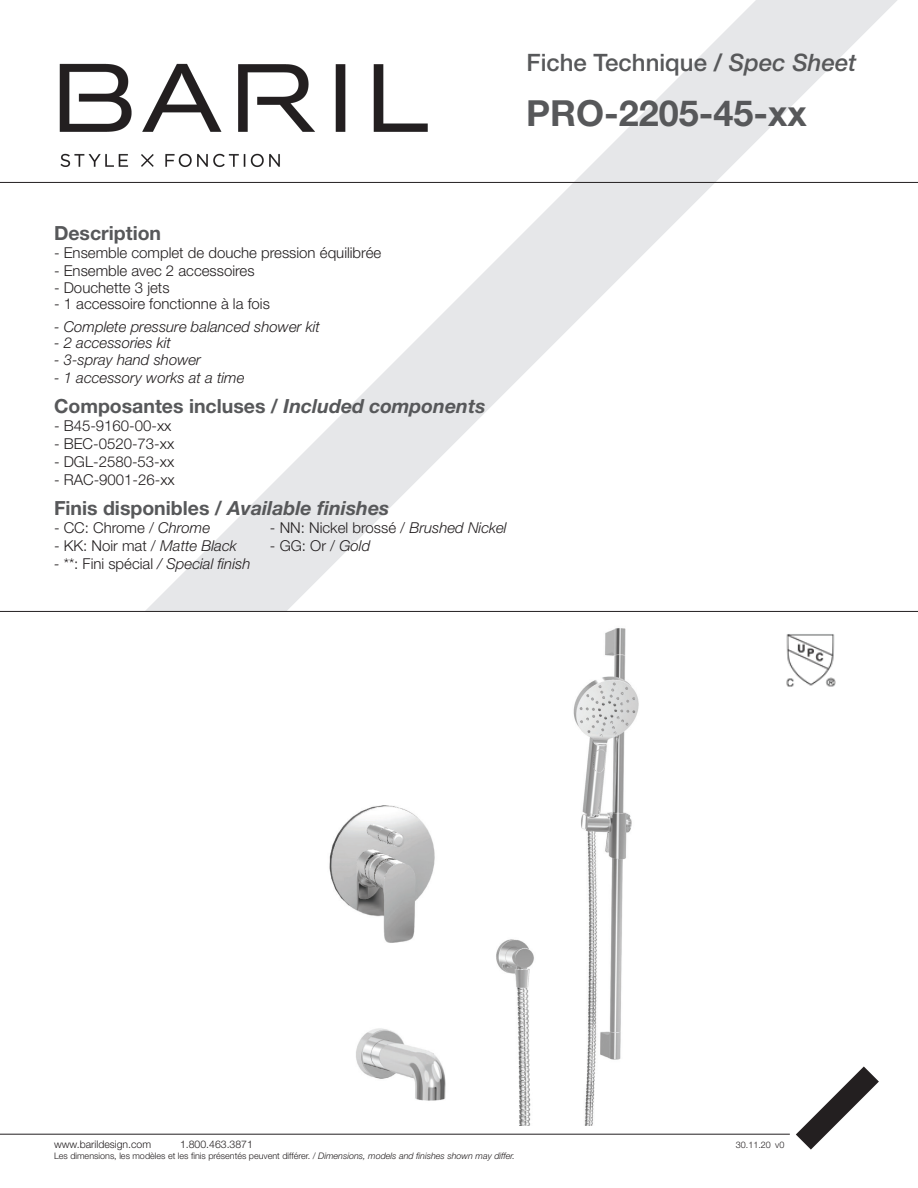
<style>
.page{position:relative;width:918px;height:1188px;background:#fff}
.page>*{position:absolute;margin:0;border:0;box-sizing:border-box;transform-origin:0 0}
.t1{font:700 36px "Helvetica Neue LT Std";color:#57585a}
.t2{font:500 24px "Helvetica Neue LT Std";color:#57585a}
.t3{font:700 19.5px "Helvetica Neue LT Std";color:#57585a}
.t4{font:300 15px "Helvetica Neue LT Std";color:#231f20}
.t5{font:italic 300 15px "Helvetica Neue LT Std";color:#231f20}
.t6{font:300 10.5px "Helvetica Neue LT Std";color:#231f20}
.t7{font:300 9px "Helvetica Neue LT Std";color:#231f20}
.s1{font-style:italic}
.s2{font-style:normal}
</style>
<div class="page">
<img style="left:59px;top:63px;width:86px;height:104px">
<hr style="left:0;top:1134px;width:790px;height:1px;background:#231f20">
<svg style="left:796px;top:1066px;width:83px;height:84px"></svg>
<svg style="left:145px;top:0;width:753px;height:611px"></svg>
<hr style="left:0;top:611px;width:918px;height:1px;background:#231f20">
<img style="left:329px;top:805px;width:205px;height:320px">
<img style="left:573px;top:628px;width:66px;height:497px">
<img style="left:786px;top:634px;width:50px;height:53px">
<hr style="left:0;top:182px;width:918px;height:1px;background:#231f20">
<p class="t2" style="left:526px;top:48px;width:331px">Fiche Technique / <span class="s1">Spec Sheet</span></p>
<p class="t1" style="left:526px;top:91px;width:282px">PRO-2205-45-xx</p>
<p class="t3" style="left:54px;top:221px;width:109px">Description</p>
<p class="t4" style="left:54px;top:244px;width:329px">- Ensemble complet de douche pression équilibrée</p>
<p class="t4" style="left:54px;top:262px;width:202px">- Ensemble avec 2 accessoires</p>
<p class="t4" style="left:54px;top:278px;width:117px">- Douchette 3 jets</p>
<p class="t4" style="left:54px;top:295px;width:217px">- 1 accessoire fonctionne à la fois</p>
<p class="t5" style="left:54px;top:317px;width:267px">- Complete pressure balanced shower kit</p>
<p class="t5" style="left:54px;top:334px;width:118px">- 2 accessories kit</p>
<p class="t5" style="left:54px;top:350px;width:148px">- 3-spray hand shower</p>
<p class="t5" style="left:54px;top:368px;width:192px">- 1 accessory works at a time</p>
<p class="t3" style="left:54px;top:394px;width:433px">Composantes incluses / <span class="s1">Included components</span></p>
<p class="t4" style="left:54px;top:416px;width:119px">- B45-9160-00-xx</p>
<p class="t4" style="left:54px;top:434px;width:122px">- BEC-0520-73-xx</p>
<p class="t4" style="left:54px;top:452px;width:122px">- DGL-2580-53-xx</p>
<p class="t4" style="left:54px;top:470px;width:122px">- RAC-9001-26-xx</p>
<p class="t3" style="left:54px;top:496px;width:337px">Finis disponibles / <span class="s1">Available finishes</span></p>
<p class="t4" style="left:54px;top:518px;width:158px">- CC: Chrome / <span class="s1">Chrome</span></p>
<p class="t4" style="left:270px;top:518px;width:238px">- NN: Nickel brossé / <span class="s1">Brushed Nickel</span></p>
<p class="t4" style="left:54px;top:536px;width:184px">- KK: Noir mat / <span class="s1">Matte Black</span></p>
<p class="t4" style="left:270px;top:536px;width:102px">- GG: Or / <span class="s1">Gold</span></p>
<p class="t5" style="left:54px;top:554px;width:198px">- <span class="s2">**: Fini spécial</span> / Special finish</p>
<p class="t6" style="left:54px;top:1138px;width:99px">www.barildesign.com</p>
<p class="t6" style="left:180px;top:1138px;width:74px">1.800.463.3871</p>
<p class="t7" style="left:736px;top:1139px;width:37px">30.11.20</p>
<p class="t7" style="left:54px;top:1150px;width:463px">Les dimensions, les modèles et les finis présentés peuvent différer. / <span class="s1">Dimensions, models and finishes shown may differ.</span></p>
<p class="t7" style="left:775px;top:1140px;width:11px">v0</p>
</div>
